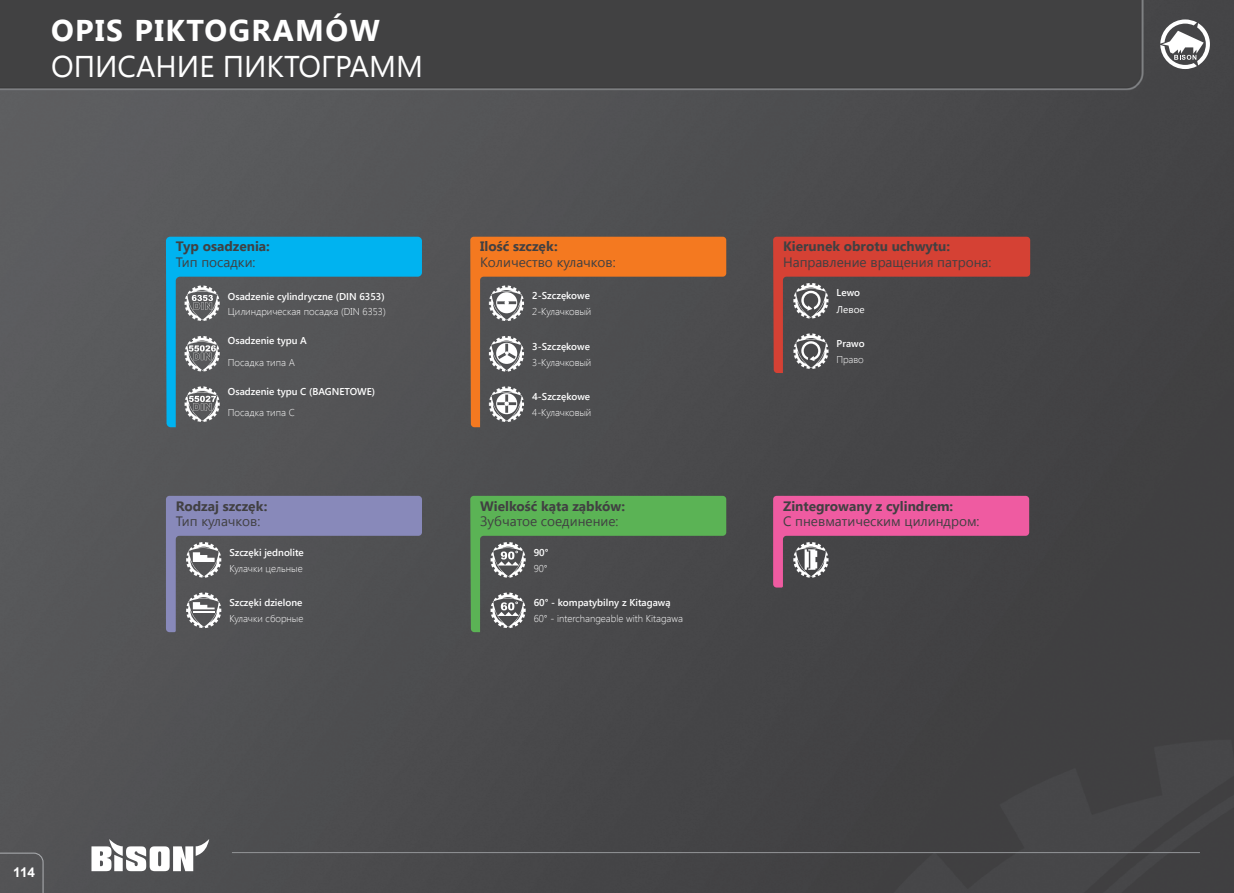
<style>
.page{position:relative;width:1234px;height:893px;background:#fff}
.page>*{position:absolute;margin:0;border:0;box-sizing:border-box;transform-origin:0 0}
.t1{font:30px "Segoe UI";color:#fff}
.t2{font:700 30px "Segoe UI";letter-spacing:.05em;color:#fff}
.t3{font:13.65px "Segoe UI";color:#414042}
.t4{font:700 13.65px "Segoe UI";color:#414042}
.t5{font:700 13.5px "Arial";color:#fff}
.t6{font:600 9.9px "Segoe UI";color:#fff}
.t7{font:300 9.9px "Segoe UI";color:#fff}
.t8{font:9.9px "Segoe UI";color:#fff}
</style>
<div class="page">
<img style="left:0;top:0;width:1233px;height:893px">
<svg style="left:470px;top:237px;width:256px;height:190px;background:#7b5e4b"></svg>
<svg style="left:166px;top:237px;width:256px;height:190px;background:#3f6c7d"></svg>
<svg style="left:184px;top:285px;width:36px;height:36px"></svg>
<svg style="left:184px;top:336px;width:36px;height:35px"></svg>
<svg style="left:184px;top:386px;width:36px;height:36px"></svg>
<svg style="left:166px;top:496px;width:256px;height:136px;background:#67687a"></svg>
<svg style="left:470px;top:496px;width:256px;height:136px;background:#536f53"></svg>
<svg style="left:773px;top:496px;width:255px;height:92px;background:#945172"></svg>
<svg style="left:773px;top:237px;width:256px;height:136px;background:#784845"></svg>
<hr style="left:232px;top:852px;width:967px;height:1px;background:#939598">
<svg style="left:91px;top:839px;width:118px;height:32px"></svg>
<div style="left:0;top:853px;width:44px;height:40px;background:#535355"></div>
<svg style="left:1159px;top:19px;width:50px;height:50px"></svg>
<h1 class="t2" style="left:51px;top:9px;width:330px">OPIS PIKTOGRAMÓW</h1>
<h1 class="t1" style="left:51px;top:46px;width:373px">ОПИСАНИЕ ПИКТОГРАММ</h1>
<h2 class="t4" style="left:176px;top:237px;width:96px">Typ osadzenia:</h2>
<h2 class="t3" style="left:176px;top:252px;width:81px">Тип посадки:</h2>
<p class="t6" style="left:228px;top:287px;width:158px">Osadzenie cylindryczne (DIN 6353)</p>
<p class="t7" style="left:228px;top:305px;width:159px">Цилиндрическая посадка (DIN 6353)</p>
<p class="t6" style="left:228px;top:331px;width:80px">Osadzenie typu A</p>
<p class="t7" style="left:228px;top:356px;width:69px">Посадка типа A</p>
<p class="t6" style="left:228px;top:382px;width:149px">Osadzenie typu C (BAGNETOWE)</p>
<p class="t7" style="left:228px;top:406px;width:68px">Посадка типа C</p>
<h2 class="t4" style="left:176px;top:496px;width:93px">Rodzaj szczęk:</h2>
<h2 class="t3" style="left:176px;top:511px;width:86px">Тип кулачков:</h2>
<p class="t6" style="left:229px;top:543px;width:76px">Szczęki jednolite</p>
<p class="t7" style="left:229px;top:562px;width:75px">Кулачки цельные</p>
<p class="t6" style="left:229px;top:593px;width:74px">Szczęki dzielone</p>
<p class="t7" style="left:229px;top:612px;width:76px">Кулачки сборные</p>
<h2 class="t4" style="left:480px;top:237px;width:79px">Ilość szczęk:</h2>
<h2 class="t3" style="left:480px;top:252px;width:137px">Количество кулачков:</h2>
<p class="t6" style="left:532px;top:286px;width:59px">2-Szczękowe</p>
<p class="t7" style="left:532px;top:305px;width:61px">2-Кулачковый</p>
<p class="t6" style="left:532px;top:337px;width:59px">3-Szczękowe</p>
<p class="t7" style="left:532px;top:356px;width:61px">3-Кулачковый</p>
<p class="t6" style="left:532px;top:387px;width:59px">4-Szczękowe</p>
<p class="t7" style="left:532px;top:406px;width:61px">4-Кулачковый</p>
<h2 class="t4" style="left:480px;top:496px;width:146px">Wielkość kąta ząbków:</h2>
<h2 class="t3" style="left:480px;top:511px;width:140px">Зубчатое соединение:</h2>
<p class="t6" style="left:533px;top:543px;width:16px">90°</p>
<p class="t7" style="left:533px;top:562px;width:16px">90°</p>
<p class="t6" style="left:533px;top:593px;width:138px">60° - kompatybilny z Kitagawą</p>
<p class="t7" style="left:533px;top:612px;width:151px">60° - interchangeable with Kitagawa</p>
<h3 class="t5" style="left:13px;top:863px;width:23px">114</h3>
<h2 class="t4" style="left:782px;top:237px;width:169px">Kierunek obrotu uchwytu:</h2>
<h2 class="t3" style="left:782px;top:252px;width:210px">Направление вращения патрона:</h2>
<p class="t6" style="left:836px;top:284px;width:25px">Lewo</p>
<p class="t8" style="left:836px;top:302px;width:30px">Левое</p>
<p class="t6" style="left:836px;top:334px;width:29px">Prawo</p>
<p class="t7" style="left:836px;top:353px;width:29px">Право</p>
<h2 class="t4" style="left:782px;top:496px;width:172px">Zintegrowany z cylindrem:</h2>
<h2 class="t3" style="left:782px;top:511px;width:198px">С пневматическим цилиндром:</h2>
</div>
